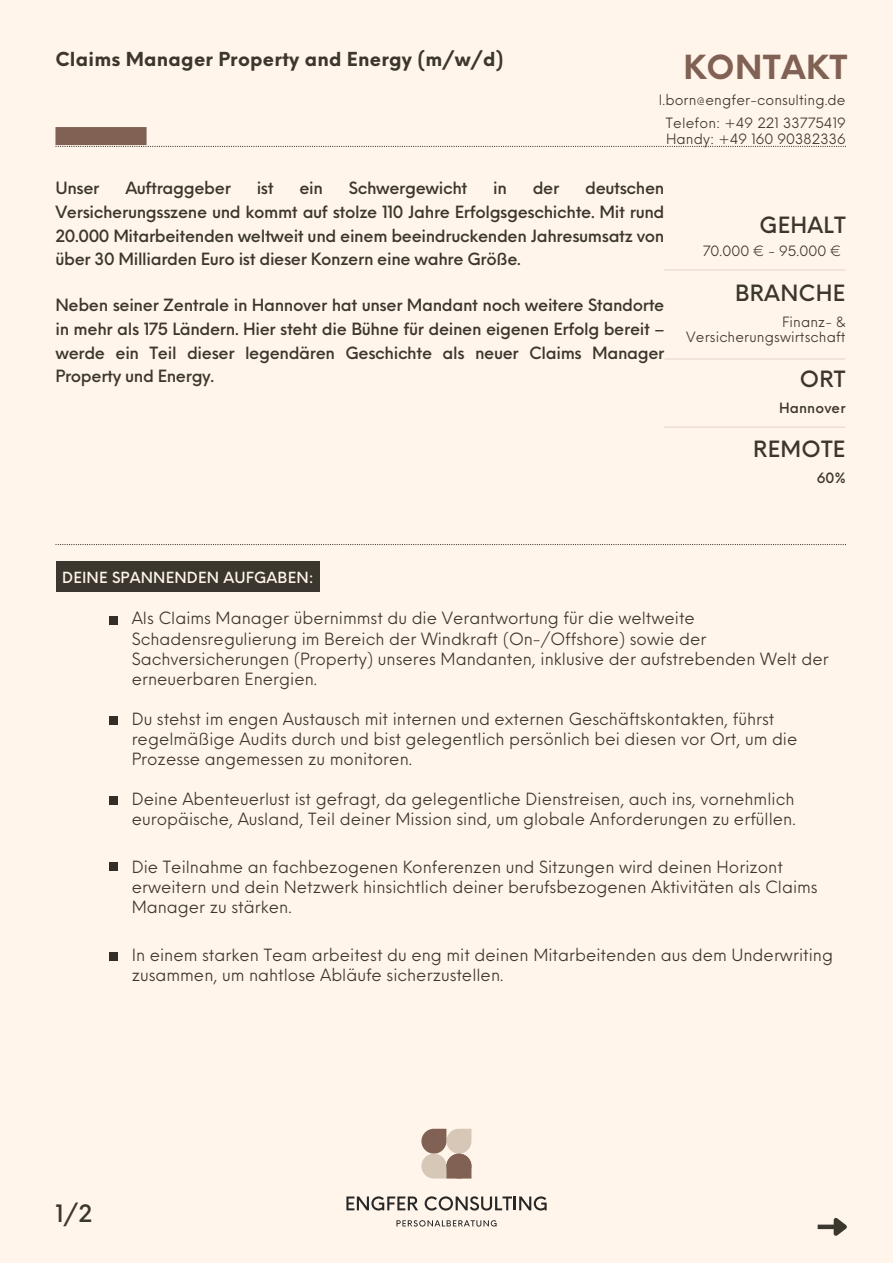
<style>
.page{position:relative;width:893px;height:1264px;background:#fff}
.page>*{position:absolute;margin:0;border:0;box-sizing:border-box;transform-origin:0 0}
.t1{font:700 32.4px "Neue Einstellung";letter-spacing:.01em;color:#806153}
.t2{font:500 23.4px "Neue Einstellung";color:#3b362e}
.t3{font:500 21.9px "Neue Einstellung";letter-spacing:.01em;color:#3b362e}
.t4{font:700 18.75px "Neue Einstellung";letter-spacing:.01em;color:#3b362e}
.t5{font:16.5px/20.2px "Neue Einstellung";color:#3b362e}
.t6{font:500 16.5px/23.5px "Neue Einstellung";letter-spacing:-.02em;color:#3b362e;text-align:justify}
.t7{font:500 15px "Neue Einstellung";letter-spacing:.01em;color:#fff5ea}
.t8{font:13.8px "Neue Einstellung";letter-spacing:.01em;color:#3b362e}
.t9{font:500 13.8px "Neue Einstellung";letter-spacing:.01em;color:#3b362e}
</style>
<div class="page">
<div style="left:0;top:0;width:892px;height:1262px;background:#fff5ea"></div>
<svg style="left:55px;top:544px;width:791px;height:1px"></svg>
<div style="left:110px;top:615px;width:8px;height:9px;background:#332f28"></div>
<div style="left:110px;top:716px;width:8px;height:8px;background:#332f28"></div>
<div style="left:110px;top:862px;width:8px;height:9px;background:#332f28"></div>
<svg style="left:396px;top:1220px;width:100px;height:6px"></svg>
<svg style="left:346px;top:1196px;width:72px;height:14px"></svg>
<svg style="left:424px;top:1196px;width:122px;height:14px"></svg>
<svg style="left:421px;top:1128px;width:51px;height:50px;background:#b9a496"></svg>
<svg style="left:817px;top:1224px;width:12px;height:4px"></svg>
<svg style="left:829px;top:1218px;width:18px;height:18px"></svg>
<hr style="left:664px;top:269px;width:181px;height:1px;background:#806153">
<hr style="left:664px;top:358px;width:181px;height:1px;background:#806153">
<hr style="left:664px;top:426px;width:181px;height:2px;background:#806153">
<div style="left:56px;top:561px;width:264px;height:30px;background:#3b362e"></div>
<div style="left:55px;top:127px;width:91px;height:18px;background:#806153"></div>
<svg style="left:55px;top:146px;width:791px;height:1px"></svg>
<div style="left:110px;top:796px;width:8px;height:8px;background:#332f28"></div>
<div style="left:110px;top:952px;width:8px;height:8px;background:#332f28"></div>
<p class="t4" style="left:55px;top:42px;width:449px">Claims Manager Property and Energy (m/w/d)</p>
<p class="t1" style="left:683px;top:38px;width:165px">KONTAKT</p>
<p class="t8" style="left:658px;top:88px;width:188px">l.born@engfer-consulting.de</p>
<p class="t8" style="left:666px;top:110px;width:181px">Telefon: +49 221 33775419</p>
<p class="t8" style="left:666px;top:126px;width:181px">Handy: +49 160 90382336</p>
<p class="t6" style="left:55px;top:175px;width:46px">Unser</p>
<p class="t6" style="left:125px;top:175px;width:107px">Auftraggeber</p>
<p class="t6" style="left:257px;top:175px;width:18px">ist</p>
<p class="t6" style="left:299px;top:175px;width:25px">ein</p>
<p class="t6" style="left:349px;top:175px;width:120px">Schwergewicht</p>
<p class="t6" style="left:493px;top:175px;width:15px">in</p>
<p class="t6" style="left:532px;top:175px;width:28px">der</p>
<p class="t6" style="left:55px;top:175px;width:610px;text-indent:529px">deutschen Versicherungsszene und kommt auf stolze 110 Jahre Erfolgsgeschichte. Mit rund 20.000 Mitarbeitenden weltweit und einem beeindruckenden Jahresumsatz von über 30 Milliarden Euro ist dieser Konzern eine wahre Größe.</p>
<p class="t6" style="left:55px;top:292px;width:610px">Neben seiner Zentrale in Hannover hat unser Mandant noch weitere Standorte in mehr als 175 Ländern. Hier steht die Bühne für deinen eigenen Erfolg bereit – werde ein Teil dieser legendären Geschichte als neuer Claims Manager Property und Energy.</p>
<p class="t3" style="left:759px;top:205px;width:88px">GEHALT</p>
<p class="t8" style="left:702px;top:239px;width:140px">70.000 € - 95.000 €</p>
<p class="t3" style="left:735px;top:273px;width:112px">BRANCHE</p>
<p class="t8" style="left:782px;top:309px;width:65px">Finanz- &amp;</p>
<p class="t8" style="left:686px;top:325px;width:161px">Versicherungswirtschaft</p>
<p class="t3" style="left:799px;top:359px;width:47px">ORT</p>
<p class="t9" style="left:779px;top:395px;width:68px">Hannover</p>
<p class="t3" style="left:753px;top:429px;width:94px">REMOTE</p>
<p class="t9" style="left:816px;top:465px;width:30px">60%</p>
<p class="t7" style="left:62px;top:564px;width:253px">DEINE SPANNENDEN AUFGABEN:</p>
<p class="t5" style="left:132px;top:606px;width:698px">Als Claims Manager übernimmst du die Verantwortung für die weltweite Schadensregulierung im Bereich der Windkraft (On-/Offshore) sowie der Sachversicherungen (Property) unseres Mandanten, inklusive der aufstrebenden Welt der erneuerbaren Energien.</p>
<p class="t5" style="left:132px;top:707px;width:667px">Du stehst im engen Austausch mit internen und externen Geschäftskontakten, führst regelmäßige Audits durch und bist gelegentlich persönlich bei diesen vor Ort, um die<br>Prozesse angemessen zu monitoren.</p>
<p class="t5" style="left:132px;top:786px;width:665px">Deine Abenteuerlust ist gefragt, da gelegentliche Dienstreisen, auch ins, vornehmlich europäische, Ausland, Teil deiner Mission sind, um globale Anforderungen zu erfüllen.</p>
<p class="t5" style="left:132px;top:854px;width:687px">Die Teilnahme an fachbezogenen Konferenzen und Sitzungen wird deinen Horizont erweitern und dein Netzwerk hinsichtlich deiner berufsbezogenen Aktivitäten als Claims<br>Manager zu stärken.</p>
<p class="t5" style="left:132px;top:942px;width:702px">In einem starken Team arbeitest du eng mit deinen Mitarbeitenden aus dem Underwriting zusammen, um nahtlose Abläufe sicherzustellen.</p>
<p class="t2" style="left:55px;top:1192px;width:38px">1/2</p>
</div>
